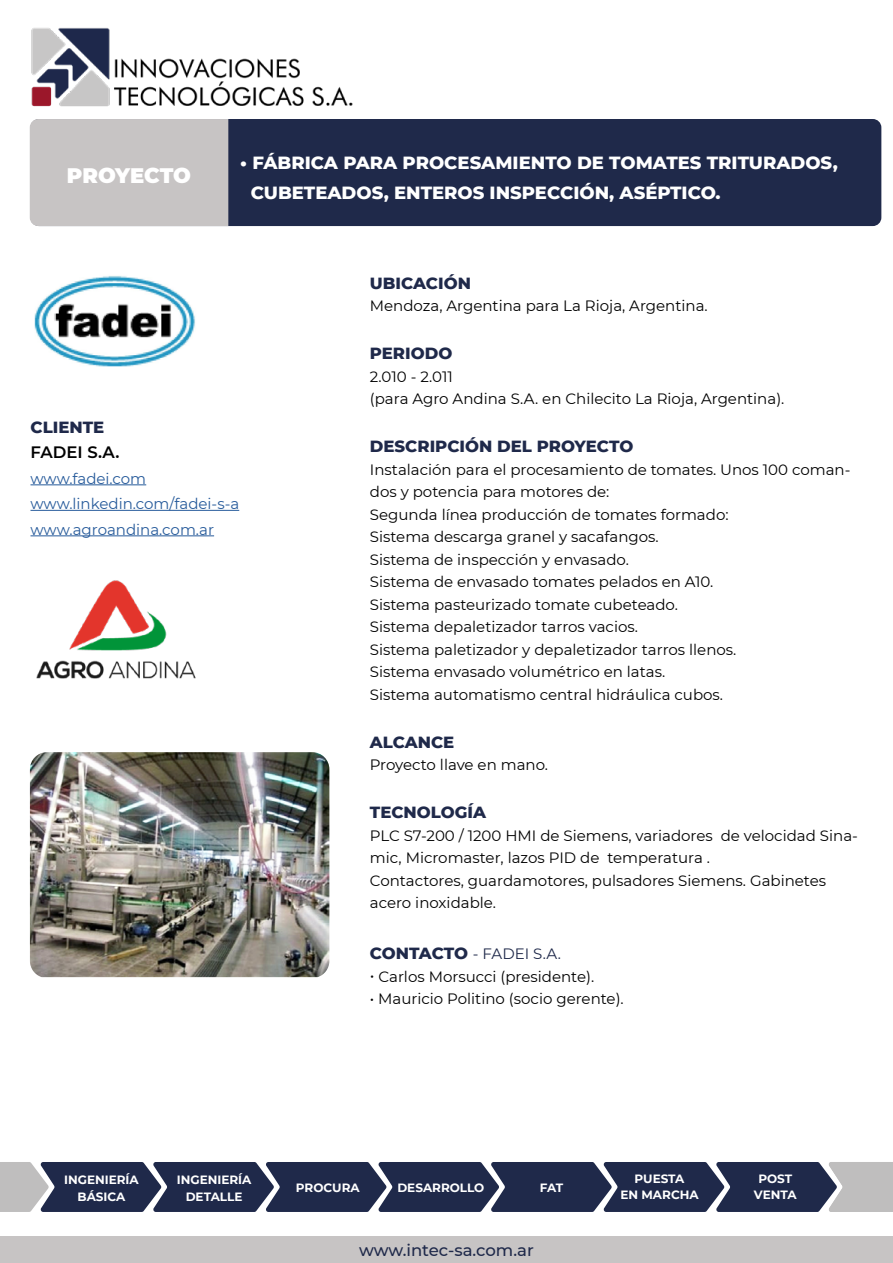
<style>
.page{position:relative;width:893px;height:1263px;background:#fff}
.page>*{position:absolute;margin:0;border:0;box-sizing:border-box;transform-origin:0 0}
.t1{font:900 21px "Montserrat";letter-spacing:-.005em;color:#fff}
.t2{font:800 18px/30px "Montserrat";color:#fff}
.t3{font:800 16.5px "Montserrat";color:#1f294a}
.t4{font:500 16.5px "Montserrat";color:#1f294a}
.t5{font:600 16.5px "Montserrat";color:#000}
.t6{font:15px/22.5px "Montserrat";color:#000}
.t7{font:15px/25.5px "Montserrat";color:#275b9b}
.t8{font:15px "Montserrat";color:#1f294a}
.t9{font:700 12px/16.5px "Montserrat";color:#fff;text-align:center}
.s1{font-weight:800;font-size:16.5px}
</style>
<div class="page">
<img style="left:31px;top:28px;width:322px;height:79px">
<div style="left:30px;top:119px;width:851px;height:107px;background:#1f294a;border-radius:9px"></div>
<div style="left:30px;top:119px;width:198px;height:107px;background:#c7c4c4"></div>
<div style="left:0;top:1236px;width:893px;height:27px;background:#c7c4c4"></div>
<svg style="left:0;top:1162px;width:893px;height:50px;background:#3f4762"></svg>
<img style="left:30px;top:752px;width:299px;height:225px">
<hr style="left:30px;top:484px;width:116px;height:1px;background:#275b9b">
<hr style="left:30px;top:510px;width:209px;height:1px;background:#275b9b">
<hr style="left:30px;top:535px;width:184px;height:1px;background:#275b9b">
<img style="left:36px;top:580px;width:160px;height:99px">
<img style="left:34px;top:276px;width:161px;height:91px">
<h1 class="t1" style="left:67px;top:159px;width:126px">PROYECTO</h1>
<p class="t2" style="left:251px;top:146px;width:588px;text-indent:-10px">• FÁBRICA PARA PROCESAMIENTO DE TOMATES TRITURADOS,<br>CUBETEADOS, ENTEROS INSPECCIÓN, ASÉPTICO.</p>
<p class="t3" style="left:30px;top:415px;width:75px">CLIENTE</p>
<p class="t5" style="left:30px;top:441px;width:91px">FADEI S.A.</p>
<p class="t7" style="left:30px;top:465px;width:210px">www.fadei.com www.linkedin.com/fadei-s-a www.agroandina.com.ar</p>
<p class="t3" style="left:370px;top:271px;width:103px">UBICACIÓN</p>
<p class="t6" style="left:370px;top:294px;width:339px">Mendoza, Argentina para La Rioja, Argentina.</p>
<p class="t3" style="left:370px;top:341px;width:84px">PERIODO</p>
<p class="t6" style="left:370px;top:365px;width:416px">2.010 - 2.011<br>(para Agro Andina S.A. en Chilecito La Rioja, Argentina).</p>
<p class="t3" style="left:370px;top:434px;width:265px">DESCRIPCIÓN DEL PROYECTO</p>
<p class="t6" style="left:370px;top:458px;width:482px">Instalación para el procesamiento de tomates. Unos 100 coman&shy;dos y potencia para motores de:<br>Segunda línea producción de tomates formado:<br>Sistema descarga granel y sacafangos.<br>Sistema de inspección y envasado.<br>Sistema de envasado tomates pelados en A10.<br>Sistema pasteurizado tomate cubeteado.<br>Sistema depaletizador tarros vacios.<br>Sistema paletizador y depaletizador tarros llenos.<br>Sistema envasado volumétrico en latas.<br>Sistema automatismo central hidráulica cubos.</p>
<p class="t3" style="left:370px;top:730px;width:86px">ALCANCE</p>
<p class="t6" style="left:370px;top:753px;width:180px">Proyecto llave en mano.</p>
<p class="t3" style="left:370px;top:800px;width:118px">TECNOLOGÍA</p>
<p class="t6" style="left:370px;top:824px;width:489px">PLC S7-200 / 1200 HMI de Siemens, variadores de velocidad Sina&shy;mic, Micromaster, lazos PID de temperatura .<br>Contactores, guardamotores, pulsadores Siemens. Gabinetes acero inoxidable.</p>
<p class="t8" style="left:370px;top:944px;width:193px"><span class="s1">CONTACTO</span> - FADEI S.A.</p>
<p class="t6" style="left:370px;top:965px;width:226px">• Carlos Morsucci (presidente).</p>
<p class="t6" style="left:370px;top:987px;width:255px">• Mauricio Politino (socio gerente).</p>
<p class="t9" style="left:64px;top:1171px;width:76px">INGENIERÍA<br>BÁSICA</p>
<p class="t9" style="left:177px;top:1171px;width:76px">INGENIERÍA<br>DETALLE</p>
<p class="t9" style="left:296px;top:1178px;width:65px">PROCURA</p>
<p class="t9" style="left:397px;top:1178px;width:89px">DESARROLLO</p>
<p class="t9" style="left:540px;top:1178px;width:25px">FAT</p>
<p class="t9" style="left:620px;top:1169px;width:80px">PUESTA<br>EN MARCHA</p>
<p class="t9" style="left:754px;top:1169px;width:44px">POST<br>VENTA</p>
<p class="t4" style="left:359px;top:1239px;width:176px">www.intec-sa.com.ar</p>
</div>
